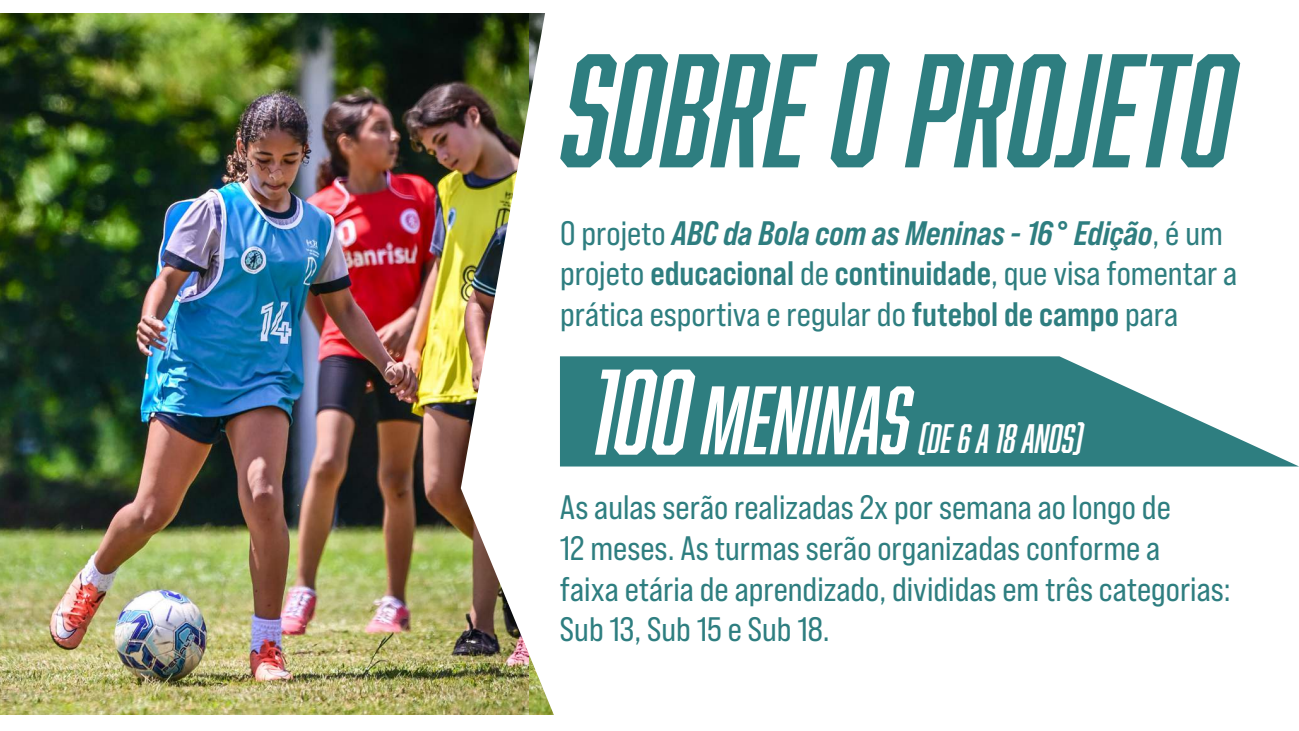
<style>
.page{position:relative;width:1299px;height:731px;background:#fff}
.page>*{position:absolute;margin:0;border:0;box-sizing:border-box;transform-origin:0 0}
.t1{font:italic 148.75px "Abolition";color:#2e7e80}
.t2{font:italic 89.34px "Abolition";color:#fff}
.t3{font:italic 37.89px "Abolition";color:#fff}
.t4{font:33.86px/40.7px "Bebas Neue Pro Sm E Rg";color:#2e7e80}
.t5{font:33.86px "Bebas Neue Pro Sm E Bd It";color:#2e7e80}
.s1{font-family:"Bebas Neue Pro Sm E Rg"}
.s2{font-family:"Bebas Neue Pro Sm E Bd"}
.s3{font-size:111.91px}
</style>
<div class="page">
<img style="left:0;top:14px;width:460px;height:700px">
<img style="left:460px;top:13px;width:235px;height:702px">
<svg style="left:560px;top:356px;width:738px;height:110px;fill:#2e7e80"></svg>
<h1 class="t1" style="left:565px;top:24px;width:672px">SOBRE O PROJETO</h1>
<p class="t5" style="left:560px;top:212px;width:664px"><span class="s1">O projeto</span> ABC da Bola com as Meninas - 16° Edição<span class="s1">, é um</span></p>
<p class="t4" style="left:560px;top:252px;width:678px">projeto <span class="s2">educacional</span> de <span class="s2">continuidade</span>, que visa fomentar a prática esportiva e regular do <span class="s2">futebol de campo</span> para</p>
<h2 class="t2" style="left:593px;top:368px;width:319px"><span class="s3">100</span>MENINAS</h2>
<p class="t3" style="left:919px;top:416px;width:165px">(DE 6 A 18 ANOS)</p>
<p class="t4" style="left:560px;top:486px;width:672px">As aulas serão realizadas 2x por semana ao longo de<br>12 meses. As turmas serão organizadas conforme a<br>faixa etária de aprendizado, divididas em três categorias:<br>Sub 13, Sub 15 e Sub 18.</p>
</div>
